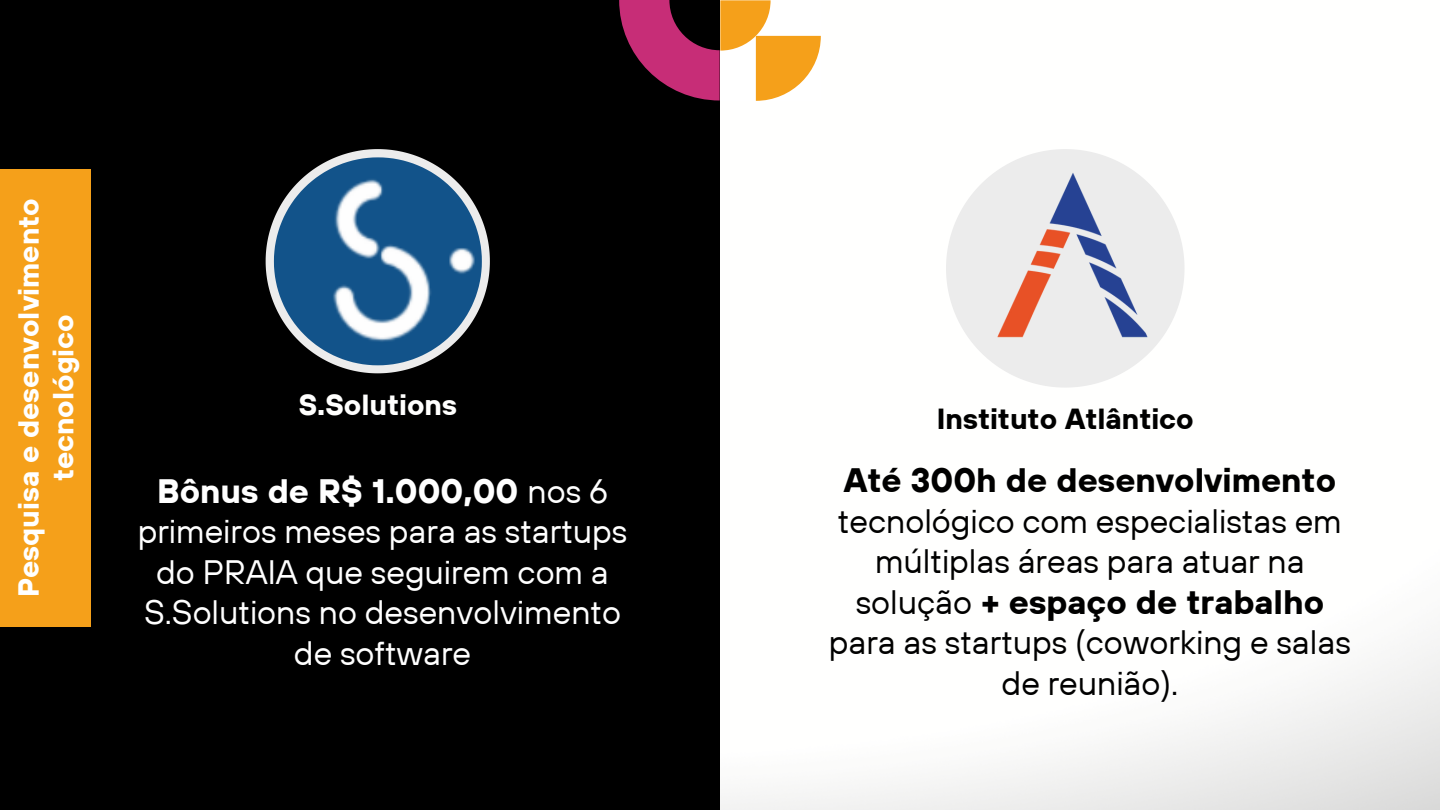
<style>
.page{position:relative;width:1440px;height:810px;background:#fff}
.page>*{position:absolute;margin:0;border:0;box-sizing:border-box;transform-origin:0 0}
.t1{font:33.8px/40.5px "TT Hoves";color:#000;text-align:center}
.t2{font:33.8px/40.5px "TT Hoves";color:#fff;text-align:center}
.t3{font:700 33.8px "TT Hoves";color:#000}
.t4{font:700 29px/34.5px "TT Hoves";color:#fff;text-align:center}
.t5{font:700 29px "TT Hoves";color:#000}
.t6{font:700 29px "TT Hoves";color:#fffffe}
.s1{font-weight:700}
</style>
<div class="page">
<img style="left:719px;top:35px;width:721px;height:775px">
<div style="left:0;top:0;width:719px;height:810px;background:#000"></div>
<svg style="left:266px;top:149px;width:224px;height:224px"></svg>
<img style="left:274px;top:157px;width:208px;height:208px">
<svg style="left:619px;top:0;width:201px;height:100px"></svg>
<div style="left:0;top:169px;width:91px;height:457px;background:#f5a01a"></div>
<svg style="left:946px;top:149px;width:239px;height:239px"></svg>
<img style="left:964px;top:163px;width:211px;height:211px">
<p class="t4" style="left:11px;top:597px;width:401px;rotate:-90deg">Pesquisa e desenvolvimento tecnológico</p>
<p class="t6" style="left:299px;top:386px;width:160px">S.Solutions</p>
<p class="t2" style="left:138px;top:470px;width:491px"><span class="s1">Bônus de R$ 1.000,00</span> nos 6 primeiros meses para as startups do PRAIA que seguirem com a<br>S.Solutions no desenvolvimento de software</p>
<p class="t5" style="left:937px;top:400px;width:258px">Instituto Atlântico</p>
<p class="t3" style="left:844px;top:459px;width:494px">Até 300h de desenvolvimento</p>
<p class="t1" style="left:829px;top:500px;width:524px">tecnológico com especialistas em múltiplas áreas para atuar na solução <span class="s1">+ espaço de trabalho </span>para as startups (coworking e salas de reunião).</p>
</div>
